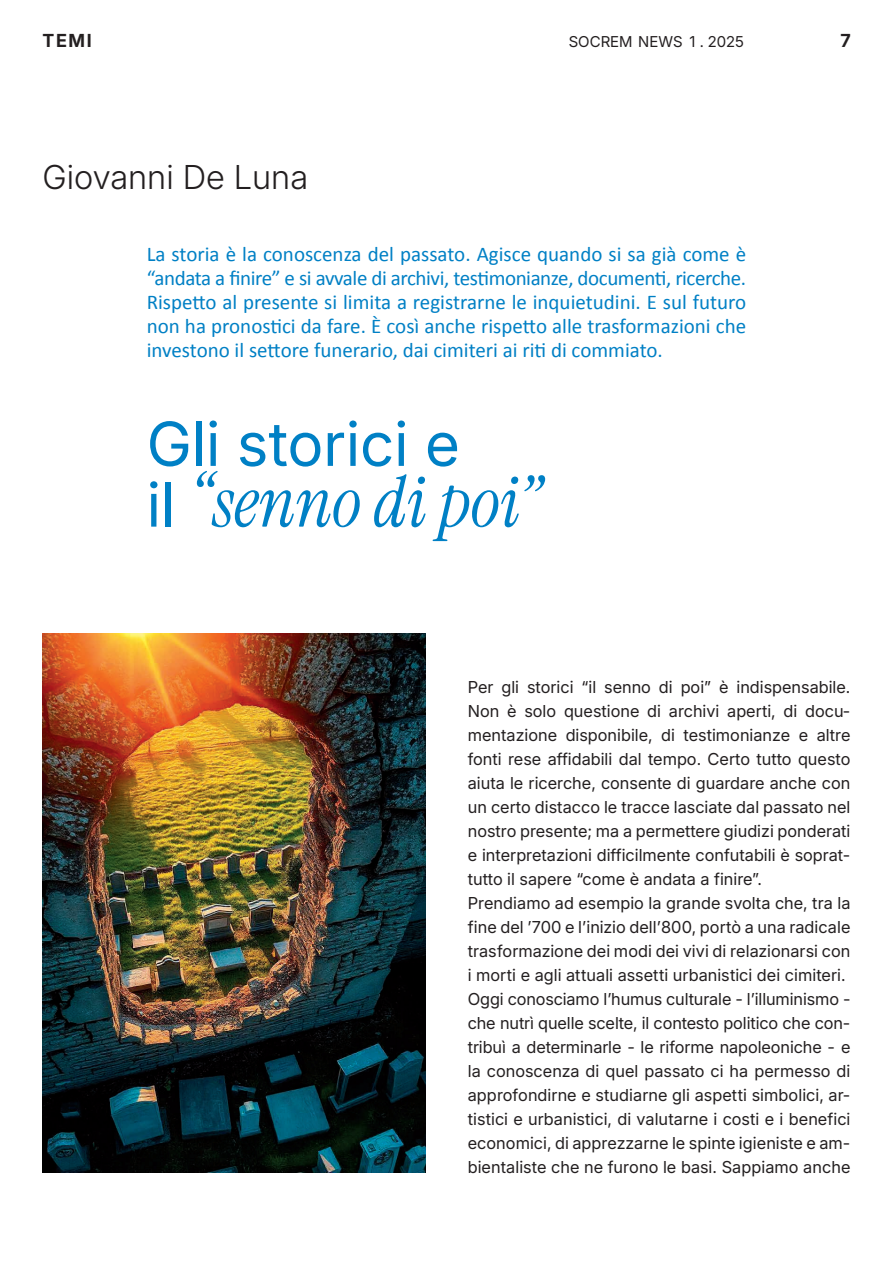
<style>
.page{position:relative;width:893px;height:1263px;background:#fff}
.page>*{position:absolute;margin:0;border:0;box-sizing:border-box;transform-origin:0 0}
.t1{font:italic 70.5px "Instrument Serif";color:#0080c5}
.t2{font:60.75px "Inter 18 pt";color:#0080c5}
.t3{font:300 33px "Inter 18 pt";color:#231f20}
.t4{font:21px/24px "Calibri";color:#0080c5;text-align:justify}
.t5{font:700 18px "Inter 18 pt";color:#231f20}
.t6{font:16.5px/24px "Inter 18 pt";color:#231f20}
.t7{font:15px "Inter 18 pt";color:#231f20}
.s1{font-family:"Inter 18 pt";font-style:normal;font-size:60.75px}
</style>
<div class="page">
<img style="left:43px;top:634px;width:382px;height:539px">
<p class="t5" style="left:43px;top:27px;width:51px">TEMI</p>
<p class="t7" style="left:569px;top:31px;width:177px">SOCREM NEWS 1 . 2025</p>
<p class="t5" style="left:840px;top:27px;width:12px">7</p>
<h3 class="t3" style="left:43px;top:153px;width:267px">Giovanni De Luna</h3>
<p class="t4" style="left:147px;top:241px;width:601px">La storia è la conoscenza del passato. Agisce quando si sa già come è “andata a finire” e si avvale di archivi, testimonianze, documenti, ricerche.<br>Rispetto al presente si limita a registrarne le inquietudini. E sul futuro non ha pronostici da fare. È così anche rispetto alle trasformazioni che investono il settore funerario, dai cimiteri ai riti di commiato.</p>
<h2 class="t2" style="left:147px;top:398px;width:315px">Gli storici e</h2>
<h1 class="t1" style="left:147px;top:457px;width:395px"><span class="s1">il</span> “senno di poi”</h1>
<p class="t6" style="left:468px;top:675px;width:384px">Per gli storici “il senno di poi” è indispensabile.<br>Non è solo questione di archivi aperti, di docu&shy;mentazione disponibile, di testimonianze e altre fonti rese affidabili dal tempo. Certo tutto questo aiuta le ricerche, consente di guardare anche con un certo distacco le tracce lasciate dal passato nel nostro presente; ma a permettere giudizi ponderati e interpretazioni difficilmente confutabili è soprat&shy;tutto il sapere “come è andata a finire”.<br>Prendiamo ad esempio la grande svolta che, tra la fine del ’700 e l’inizio dell’800, portò a una radicale trasformazione dei modi dei vivi di relazionarsi con i morti e agli attuali assetti urbanistici dei cimiteri.<br>Oggi conosciamo l’humus culturale - l’illuminismo - che nutrì quelle scelte, il contesto politico che con&shy;tribuì a determinarle - le riforme napoleoniche - e la conoscenza di quel passato ci ha permesso di approfondirne e studiarne gli aspetti simbolici, ar&shy;tistici e urbanistici, di valutarne i costi e i benefici economici, di apprezzarne le spinte igieniste e am&shy;bientaliste che ne furono le basi. Sappiamo anche</p>
</div>
